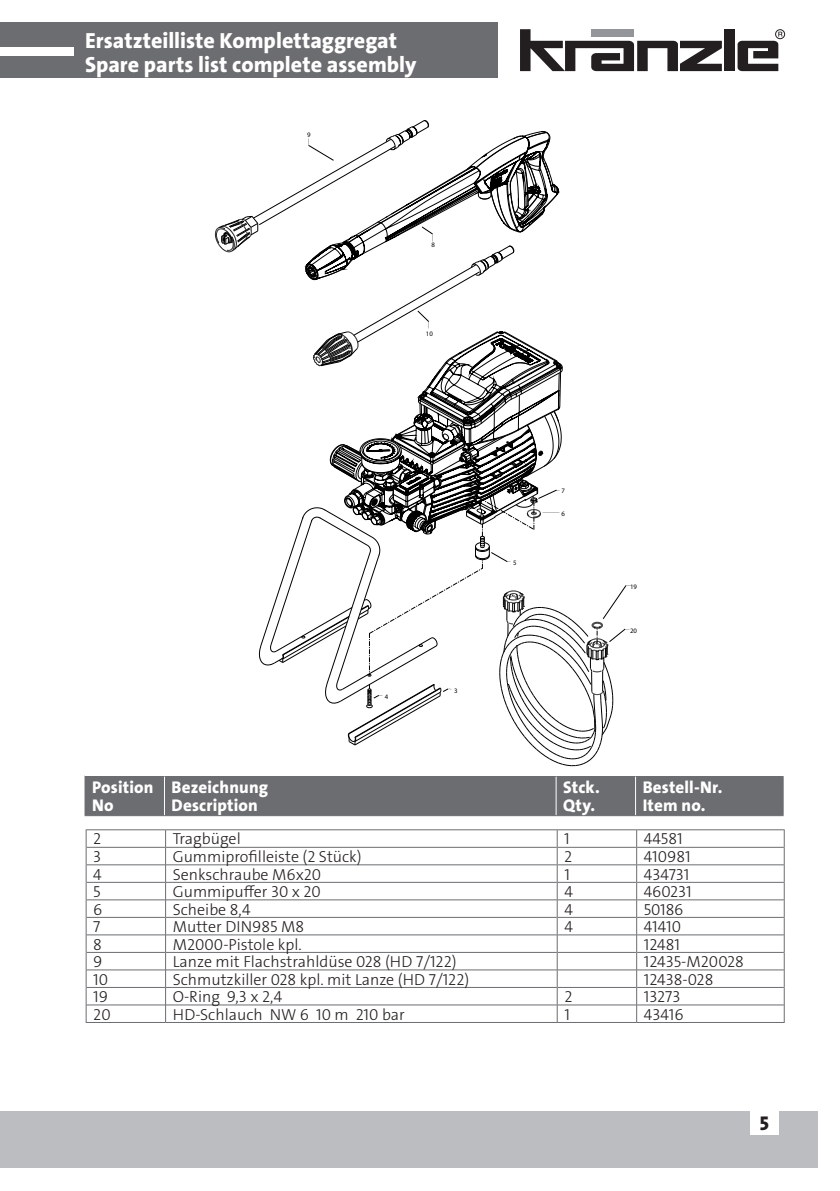
<style>
.page{position:relative;width:840px;height:1191px;background:#fff}
.page>*{position:absolute;margin:0;border:0;box-sizing:border-box;transform-origin:0 0}
.t1{font:22px "The Sans LP8 Ex Bld";color:#fff}
.t2{font:20px "The Sans LP8 Ex Bld";color:#231f20}
.t3{font:17px "The Sans LP8 Ex Bld";letter-spacing:.01em;color:#fff}
.t4{font:16px "The Sans LP3 Lig";color:#231f20}
.t5{font:6.8px "Myriad Pro";color:#000}
</style>
<div class="page">
<div style="left:0;top:1111px;width:816px;height:57px;background:#bcbdc0"></div>
<div style="left:749px;top:1111px;width:29px;height:24px;background:#fff"></div>
<div style="left:0;top:23px;width:497px;height:55px;background:#6c6d70"></div>
<div style="left:0;top:47px;width:74px;height:8px;background:#fff"></div>
<svg style="left:520px;top:29px;width:201px;height:42px"></svg>
<div style="left:723px;top:29px;width:11px;height:42px;background:#231f20"></div>
<div style="left:774px;top:29px;width:10px;height:10px;border:1px solid #231f20;border-radius:50%"></div>
<svg style="left:737px;top:32px;width:45px;height:39px"></svg>
<svg style="left:86px;top:830px;width:1px;height:192px"></svg>
<svg style="left:783px;top:830px;width:1px;height:192px"></svg>
<hr style="left:86px;top:829px;width:79px;height:1px;background:#6c6d70">
<hr style="left:165px;top:829px;width:392px;height:1px;background:#6c6d70">
<hr style="left:557px;top:829px;width:79px;height:1px;background:#6c6d70">
<hr style="left:636px;top:829px;width:148px;height:1px;background:#6c6d70">
<hr style="left:86px;top:847px;width:79px;height:1px;background:#6c6d70">
<hr style="left:166px;top:847px;width:390px;height:1px;background:#6c6d70">
<hr style="left:557px;top:847px;width:79px;height:1px;background:#6c6d70">
<hr style="left:636px;top:847px;width:147px;height:1px;background:#6c6d70">
<hr style="left:86px;top:864px;width:79px;height:1px;background:#6c6d70">
<hr style="left:166px;top:864px;width:390px;height:1px;background:#6c6d70">
<hr style="left:557px;top:864px;width:79px;height:1px;background:#6c6d70">
<hr style="left:636px;top:864px;width:147px;height:1px;background:#6c6d70">
<hr style="left:86px;top:882px;width:79px;height:1px;background:#6c6d70">
<hr style="left:166px;top:882px;width:390px;height:1px;background:#6c6d70">
<hr style="left:557px;top:882px;width:79px;height:1px;background:#6c6d70">
<hr style="left:636px;top:882px;width:147px;height:1px;background:#6c6d70">
<hr style="left:86px;top:899px;width:79px;height:1px;background:#6c6d70">
<hr style="left:166px;top:899px;width:390px;height:1px;background:#6c6d70">
<hr style="left:557px;top:899px;width:79px;height:1px;background:#6c6d70">
<hr style="left:636px;top:899px;width:147px;height:1px;background:#6c6d70">
<hr style="left:86px;top:917px;width:79px;height:1px;background:#6c6d70">
<hr style="left:166px;top:917px;width:390px;height:1px;background:#6c6d70">
<hr style="left:557px;top:917px;width:79px;height:1px;background:#6c6d70">
<hr style="left:636px;top:917px;width:147px;height:1px;background:#6c6d70">
<hr style="left:86px;top:934px;width:79px;height:1px;background:#6c6d70">
<hr style="left:166px;top:934px;width:390px;height:1px;background:#6c6d70">
<hr style="left:557px;top:934px;width:79px;height:1px;background:#6c6d70">
<hr style="left:636px;top:934px;width:147px;height:1px;background:#6c6d70">
<hr style="left:86px;top:952px;width:79px;height:1px;background:#6c6d70">
<hr style="left:166px;top:952px;width:390px;height:1px;background:#6c6d70">
<hr style="left:557px;top:952px;width:79px;height:1px;background:#6c6d70">
<hr style="left:636px;top:952px;width:147px;height:1px;background:#6c6d70">
<hr style="left:86px;top:969px;width:79px;height:1px;background:#6c6d70">
<hr style="left:166px;top:969px;width:390px;height:1px;background:#6c6d70">
<hr style="left:557px;top:969px;width:79px;height:1px;background:#6c6d70">
<hr style="left:636px;top:969px;width:147px;height:1px;background:#6c6d70">
<hr style="left:86px;top:987px;width:79px;height:1px;background:#6c6d70">
<hr style="left:166px;top:987px;width:390px;height:1px;background:#6c6d70">
<hr style="left:557px;top:987px;width:79px;height:1px;background:#6c6d70">
<hr style="left:636px;top:987px;width:147px;height:1px;background:#6c6d70">
<hr style="left:86px;top:1004px;width:79px;height:1px;background:#6c6d70">
<hr style="left:166px;top:1004px;width:390px;height:1px;background:#6c6d70">
<hr style="left:557px;top:1004px;width:79px;height:1px;background:#6c6d70">
<hr style="left:636px;top:1004px;width:147px;height:1px;background:#6c6d70">
<hr style="left:86px;top:1022px;width:79px;height:1px;background:#6c6d70">
<hr style="left:165px;top:1022px;width:392px;height:1px;background:#6c6d70">
<hr style="left:557px;top:1022px;width:79px;height:1px;background:#6c6d70">
<hr style="left:636px;top:1022px;width:148px;height:1px;background:#6c6d70">
<svg style="left:165px;top:830px;width:1px;height:192px"></svg>
<svg style="left:556px;top:830px;width:1px;height:192px"></svg>
<svg style="left:636px;top:830px;width:1px;height:192px"></svg>
<div style="left:86px;top:776px;width:696px;height:39px;background:#6c6d70"></div>
<hr style="left:164px;top:776px;width:1px;height:39px;background:#fff">
<hr style="left:555px;top:776px;width:1px;height:39px;background:#fff">
<hr style="left:634px;top:776px;width:1px;height:39px;background:#fff">
<hr style="left:85px;top:776px;width:1px;height:39px;background:#6c6d70">
<hr style="left:85px;top:775px;width:79px;height:1px;background:#6c6d70">
<hr style="left:85px;top:815px;width:79px;height:1px;background:#6c6d70">
<hr style="left:164px;top:775px;width:391px;height:1px;background:#6c6d70">
<hr style="left:555px;top:775px;width:80px;height:1px;background:#6c6d70">
<hr style="left:164px;top:815px;width:391px;height:1px;background:#6c6d70">
<hr style="left:555px;top:815px;width:80px;height:1px;background:#6c6d70">
<hr style="left:635px;top:775px;width:148px;height:1px;background:#6c6d70">
<hr style="left:782px;top:776px;width:1px;height:39px;background:#6c6d70">
<hr style="left:635px;top:815px;width:148px;height:1px;background:#6c6d70">
<svg style="left:215px;top:120px;width:410px;height:646px"></svg>
<p class="t1" style="left:85px;top:26px;width:313px">Ersatzteilliste Komplettaggregat</p>
<p class="t1" style="left:85px;top:50px;width:333px">Spare parts list complete assembly</p>
<p class="t5" style="left:307px;top:130px;width:5px">9</p>
<p class="t5" style="left:431px;top:241px;width:5px">8</p>
<p class="t5" style="left:425px;top:329px;width:8px">10</p>
<p class="t5" style="left:561px;top:486px;width:5px">7</p>
<p class="t3" style="left:92px;top:776px;width:63px">Position</p>
<p class="t3" style="left:92px;top:794px;width:23px">No</p>
<p class="t3" style="left:171px;top:776px;width:98px">Bezeichnung</p>
<p class="t3" style="left:171px;top:794px;width:88px">Description</p>
<p class="t5" style="left:384px;top:692px;width:5px">4</p>
<p class="t5" style="left:454px;top:686px;width:5px">3</p>
<p class="t5" style="left:513px;top:559px;width:5px">5</p>
<p class="t5" style="left:561px;top:509px;width:5px">6</p>
<p class="t5" style="left:629px;top:582px;width:8px">19</p>
<p class="t5" style="left:629px;top:626px;width:8px">20</p>
<p class="t3" style="left:563px;top:776px;width:38px">Stck.</p>
<p class="t3" style="left:563px;top:794px;width:34px">Qty.</p>
<p class="t3" style="left:642px;top:776px;width:81px">Bestell-Nr.</p>
<p class="t3" style="left:642px;top:794px;width:64px">Item no.</p>
<p class="t4" style="left:93px;top:828px;width:10px">2</p>
<p class="t4" style="left:173px;top:828px;width:70px">Tragbügel</p>
<p class="t4" style="left:564px;top:828px;width:7px">1</p>
<p class="t4" style="left:643px;top:828px;width:40px">44581</p>
<p class="t4" style="left:93px;top:846px;width:9px">3</p>
<p class="t4" style="left:173px;top:846px;width:190px">Gummiprofilleiste (2 Stück)</p>
<p class="t4" style="left:564px;top:846px;width:10px">2</p>
<p class="t4" style="left:643px;top:846px;width:48px">410981</p>
<p class="t4" style="left:93px;top:864px;width:10px">4</p>
<p class="t4" style="left:173px;top:864px;width:150px">Senkschraube M6x20</p>
<p class="t4" style="left:564px;top:864px;width:7px">1</p>
<p class="t4" style="left:643px;top:864px;width:47px">434731</p>
<p class="t4" style="left:93px;top:881px;width:9px">5</p>
<p class="t4" style="left:173px;top:881px;width:150px">Gummipuffer 30 x 20</p>
<p class="t4" style="left:564px;top:881px;width:10px">4</p>
<p class="t4" style="left:643px;top:881px;width:49px">460231</p>
<p class="t4" style="left:93px;top:899px;width:11px">6</p>
<p class="t4" style="left:173px;top:899px;width:80px">Scheibe 8,4</p>
<p class="t4" style="left:564px;top:899px;width:10px">4</p>
<p class="t4" style="left:643px;top:899px;width:41px">50186</p>
<p class="t4" style="left:93px;top:916px;width:9px">7</p>
<p class="t4" style="left:173px;top:916px;width:133px">Mutter DIN985 M8</p>
<p class="t4" style="left:564px;top:916px;width:10px">4</p>
<p class="t4" style="left:643px;top:916px;width:39px">41410</p>
<p class="t4" style="left:93px;top:934px;width:10px">8</p>
<p class="t4" style="left:173px;top:934px;width:130px">M2000-Pistole kpl.</p>
<p class="t4" style="left:643px;top:934px;width:38px">12481</p>
<p class="t4" style="left:93px;top:951px;width:11px">9</p>
<p class="t4" style="left:173px;top:951px;width:285px">Lanze mit Flachstrahldüse 028 (HD 7/122)</p>
<p class="t4" style="left:643px;top:951px;width:101px">12435-M20028</p>
<p class="t4" style="left:93px;top:969px;width:16px">10</p>
<p class="t4" style="left:173px;top:969px;width:298px">Schmutzkiller 028 kpl. mit Lanze (HD 7/122)</p>
<p class="t4" style="left:643px;top:969px;width:71px">12438-028</p>
<p class="t4" style="left:93px;top:986px;width:16px">19</p>
<p class="t4" style="left:173px;top:986px;width:111px">O-Ring 9,3 x 2,4</p>
<p class="t4" style="left:564px;top:986px;width:10px">2</p>
<p class="t4" style="left:643px;top:986px;width:38px">13273</p>
<p class="t4" style="left:93px;top:1004px;width:19px">20</p>
<p class="t4" style="left:173px;top:1004px;width:233px">HD-Schlauch NW 6 10 m 210 bar</p>
<p class="t4" style="left:564px;top:1004px;width:7px">1</p>
<p class="t4" style="left:643px;top:1004px;width:41px">43416</p>
<p class="t2" style="left:759px;top:1110px;width:11px">5</p>
</div>
